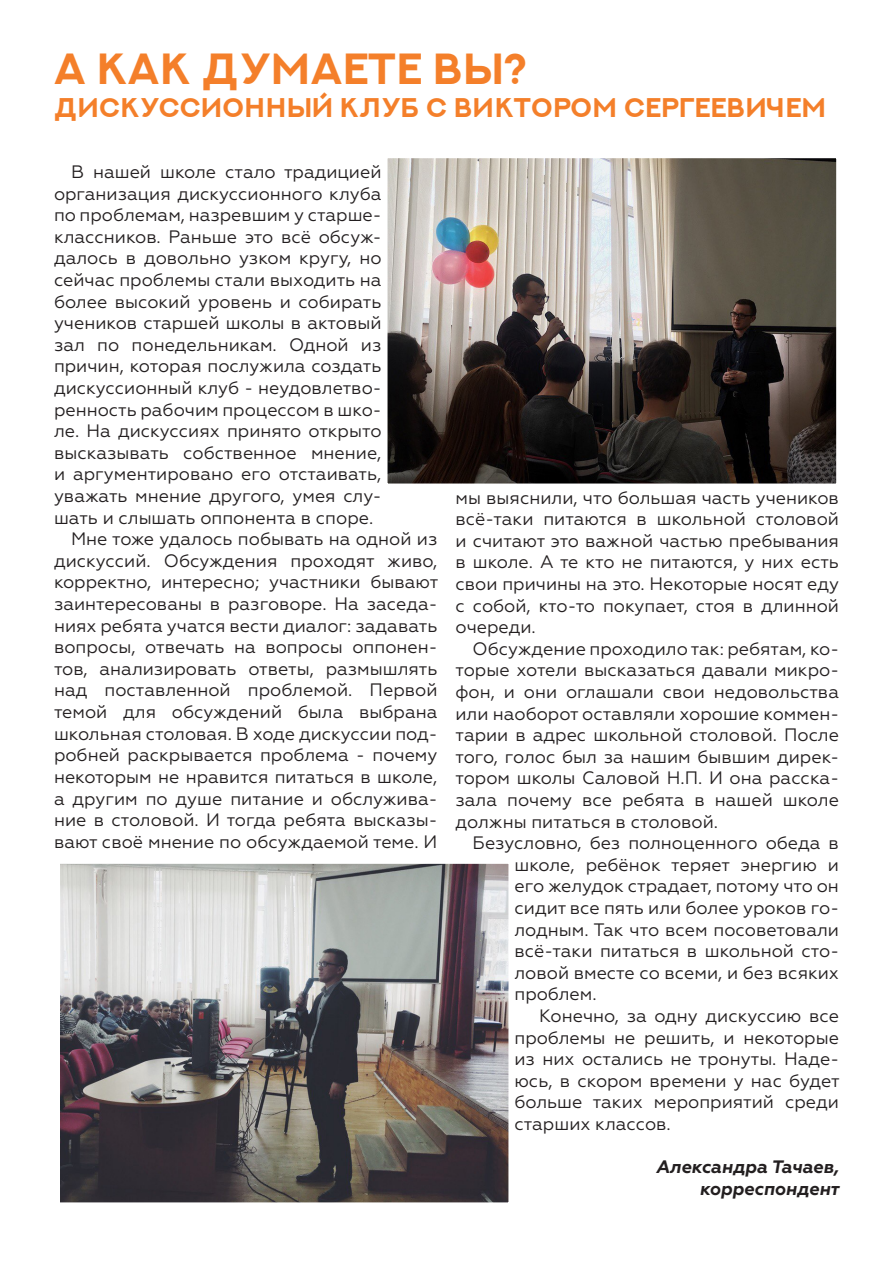
<style>
.page{position:relative;width:893px;height:1263px;background:#fff}
.page>*{position:absolute;margin:0;border:0;box-sizing:border-box;transform-origin:0 0}
.t1{font:700 43.5px "NEXTART";color:#f47f2a}
.t2{font:700 27px "NEXTART";color:#f47f2a}
.t3{font:18px/21.6px "Geometria";color:#231f20;text-align:justify}
.t4{font:italic 700 18px "Geometria";color:#231f20}
</style>
<div class="page">
<img style="left:388px;top:159px;width:447px;height:323px">
<div style="left:381px;top:152px;width:461px;height:337px;border:6px solid #fff"></div>
<img style="left:61px;top:865px;width:446px;height:336px">
<div style="left:54px;top:858px;width:460px;height:350px;border:6px solid #fff"></div>
<p class="t1" style="left:54px;top:45px;width:473px">А как думаете вы?</p>
<p class="t2" style="left:54px;top:92px;width:774px">дискуссионный клуб с виктором сергеевичем</p>
<p class="t3" style="left:54px;top:161px;width:329px;text-indent:17px">В нашей школе стало традицией организация дискуссионного клуба по проблемам, назревшим у старше&shy;классников. Раньше это всё обсуж&shy;далось в довольно узком кругу, но сейчас проблемы стали выходить на более высокий уровень и собирать учеников старшей школы в актовый зал по понедельникам. Одной из причин, которая послужила создать дискуссионный клуб - неудовлетво&shy;ренность рабочим процессом в шко&shy;ле. На дискуссиях принято открыто высказывать собственное мнение, и аргументировано его отстаивать, уважать мнение другого, умея слу&shy;шать и слышать оппонента в споре.</p>
<p class="t3" style="left:54px;top:528px;width:386px;text-indent:17px">Мне тоже удалось побывать на одной из дискуссий. Обсуждения проходят живо, корректно, интересно; участники бывают заинтересованы в разговоре. На заседа&shy;ниях ребята учатся вести диалог: задавать вопросы, отвечать на вопросы оппонен&shy;тов, анализировать ответы, размышлять над поставленной проблемой. Первой темой для обсуждений была выбрана школьная столовая. В ходе дискуссии под&shy;робней раскрывается проблема - почему некоторым не нравится питаться в школе, а другим по душе питание и обслужива&shy;ние в столовой. И тогда ребята высказы&shy;вают своё мнение по обсуждаемой теме. И</p>
<p class="t3" style="left:455px;top:486px;width:385px">мы выяснили, что большая часть учеников всё-таки питаются в школьной столовой и считают это важной частью пребывания в школе. А те кто не питаются, у них есть свои причины на это. Некоторые носят еду с собой, кто-то покупает, стоя в длинной очереди.</p>
<p class="t3" style="left:455px;top:638px;width:385px;text-indent:17px">Обсуждение проходило так: ребятам, ко&shy;торые хотели высказаться давали микро&shy;фон, и они оглашали свои недовольства или наоборот оставляли хорошие коммен&shy;тарии в адрес школьной столовой. После того, голос был за нашим бывшим дирек&shy;тором школы Саловой Н.П. И она расска&shy;зала почему все ребята в нашей школе должны питаться в столовой.</p>
<p class="t3" style="left:514px;top:832px;width:326px;text-indent:-42px">Безусловно, без полноценного обеда в школе, ребёнок теряет энергию и его желудок страдает, потому что он сидит все пять или более уроков го&shy;лодным. Так что всем посоветовали всё-таки питаться в школьной сто&shy;ловой вместе со всеми, и без всяких проблем.</p>
<p class="t3" style="left:514px;top:1005px;width:327px;text-indent:25px">Конечно, за одну дискуссию все проблемы не решить, и некоторые из них остались не тронуты. Наде&shy;юсь, в скором времени у нас будет больше таких мероприятий среди старших классов.</p>
<p class="t4" style="left:656px;top:1156px;width:185px">Александра Тачаев,</p>
<p class="t4" style="left:700px;top:1178px;width:141px">корреспондент</p>
</div>
